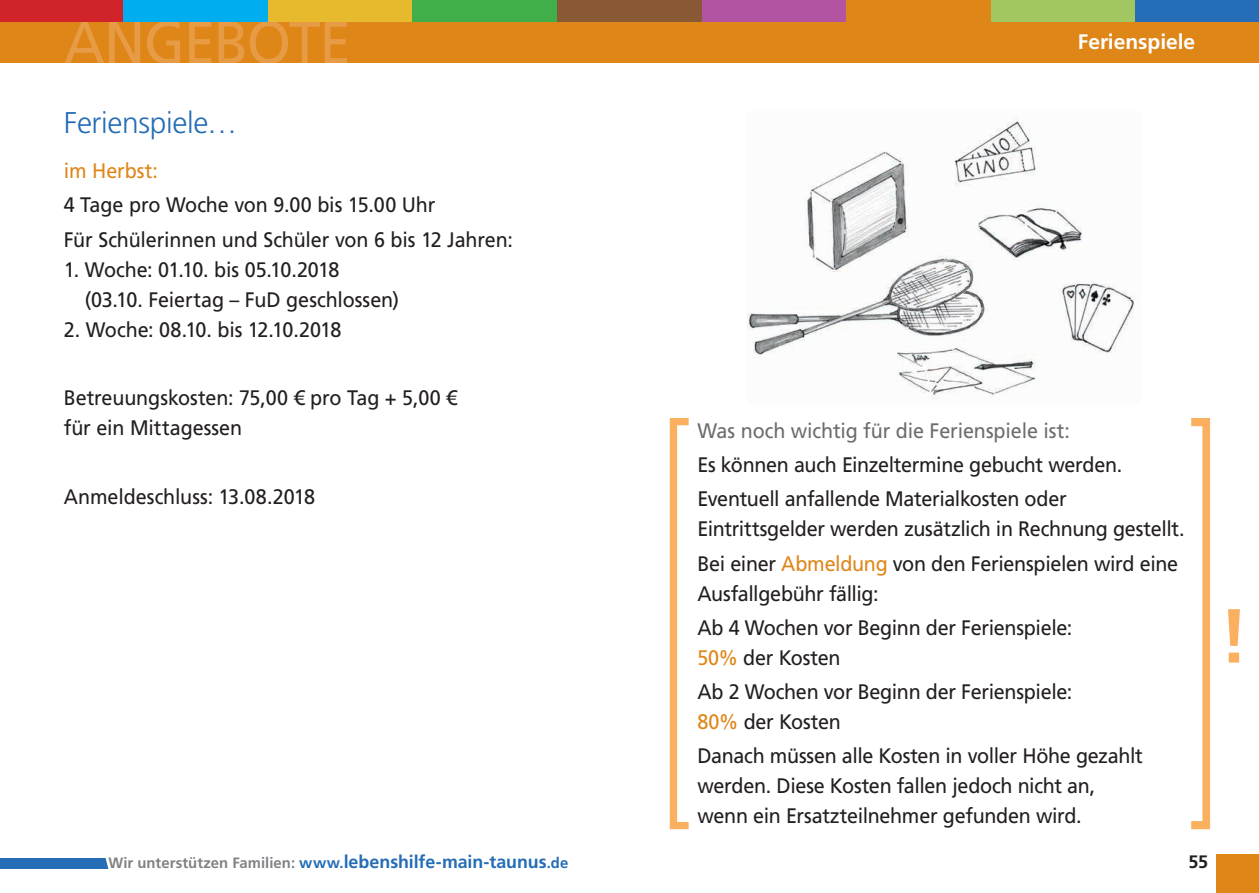
<style>
.page{position:relative;width:1259px;height:893px;background:#fff}
.page>*{position:absolute;margin:0;border:0;box-sizing:border-box;transform-origin:0 0}
.t1{font:60px "Frutiger LT";letter-spacing:-.025em;color:#e79b44;scale:.95 1}
.t2{font:300 30px "Frutiger LT";letter-spacing:-.01em;color:#256db6}
.t3{font:21px/34.2px "Frutiger LT";letter-spacing:-.015em;color:#231f20;scale:.94 1}
.t4{font:21px "Frutiger LT";letter-spacing:-.005em;color:#6c6d70;scale:.94 1}
.t5{font:700 21px "Frutiger LT";letter-spacing:-.005em;color:#fff}
.t6{font:21px "Frutiger LT";color:#df8619;scale:.94 1}
.t7{font:700 18px "Frutiger LT";color:#231f20}
.t8{font:700 15px "Frutiger LT";letter-spacing:.005em;color:#808285}
.s1{color:#df8619}
.s2{color:#256db6}
.s3{font-size:18px;color:#256db6}
</style>
<div class="page">
<div style="left:0;top:21px;width:1259px;height:43px;background:#df8619"></div>
<div style="left:0;top:858px;width:110px;height:10px;background:#256db6"></div>
<svg style="left:101px;top:858px;width:9px;height:11px"></svg>
<div style="left:1216px;top:855px;width:43px;height:38px;background:#df8619"></div>
<div style="left:0;top:0;width:123px;height:22px;background:#d1232a"></div>
<div style="left:123px;top:0;width:145px;height:22px;background:#00aeef"></div>
<div style="left:268px;top:0;width:144px;height:22px;background:#e7b92d"></div>
<div style="left:412px;top:0;width:145px;height:22px;background:#40ae49"></div>
<div style="left:557px;top:0;width:145px;height:22px;background:#895936"></div>
<div style="left:702px;top:0;width:144px;height:22px;background:#b254a1"></div>
<div style="left:846px;top:0;width:145px;height:22px;background:#df8619"></div>
<div style="left:991px;top:0;width:144px;height:22px;background:#a3c760"></div>
<div style="left:1135px;top:0;width:124px;height:22px;background:#256db6"></div>
<div style="left:0;top:63px;width:1259px;height:11px;background:#fff"></div>
<img style="left:748px;top:119px;width:387px;height:280px">
<svg style="left:1191px;top:418px;width:19px;height:411px"></svg>
<svg style="left:670px;top:418px;width:18px;height:411px"></svg>
<h1 class="t1" style="left:64px;top:7px;width:304px">ANGEBOTE</h1>
<h2 class="t2" style="left:64px;top:106px;width:175px">Ferienspiele…</h2>
<p class="t6" style="left:64px;top:158px;width:102px">im Herbst:</p>
<p class="t3" style="left:64px;top:188px;width:479px">4 Tage pro Woche von 9.00 bis 15.00 Uhr<br>Für Schülerinnen und Schüler von 6 bis 12 Jahren:</p>
<p class="t3" style="left:85px;top:254px;width:336px;line-height:30px;text-indent:-21px">1. Woche: 01.10. bis 05.10.2018 (03.10. Feiertag – FuD geschlossen)</p>
<p class="t3" style="left:64px;top:312px;width:297px">2. Woche: 08.10. bis 12.10.2018</p>
<p class="t3" style="left:64px;top:383px;width:420px;line-height:30px">Betreuungskosten: 75,00 € pro Tag + 5,00 € für ein Mittagessen</p>
<p class="t3" style="left:64px;top:479px;width:269px">Anmeldeschluss: 13.08.2018</p>
<p class="t5" style="left:1078px;top:30px;width:119px">Ferienspiele</p>
<p class="t4" style="left:697px;top:418px;width:397px">Was noch wichtig für die Ferienspiele ist:</p>
<p class="t3" style="left:697px;top:448px;width:453px">Es können auch Einzeltermine gebucht werden.<br>Eventuell anfallende Materialkosten oder</p>
<p class="t3" style="left:697px;top:512px;width:520px">Eintrittsgelder werden zusätzlich in Rechnung gestellt.<br>Bei einer <span class="s1">Abmeldung</span> von den Ferienspielen wird eine</p>
<p class="t3" style="left:697px;top:576px;width:400px">Ausfallgebühr fällig:<br>Ab 4 Wochen vor Beginn der Ferienspiele:</p>
<p class="t3" style="left:697px;top:640px;width:400px"><span class="s1">50%</span> der Kosten<br>Ab 2 Wochen vor Beginn der Ferienspiele:</p>
<p class="t3" style="left:697px;top:705px;width:475px"><span class="s1">80%</span> der Kosten<br>Danach müssen alle Kosten in voller Höhe gezahlt</p>
<p class="t3" style="left:697px;top:771px;width:425px;line-height:30px">werden. Diese Kosten fallen jedoch nicht an, wenn ein Ersatzteilnehmer gefunden wird.</p>
<p class="t8" style="left:108px;top:854px;width:461px">Wir unterstützen Familien: <span class="s2">www.</span><span class="s3">lebenshilfe-main-taunus</span><span class="s2">.de</span></p>
<p class="t7" style="left:1188px;top:851px;width:21px">55</p>
</div>
